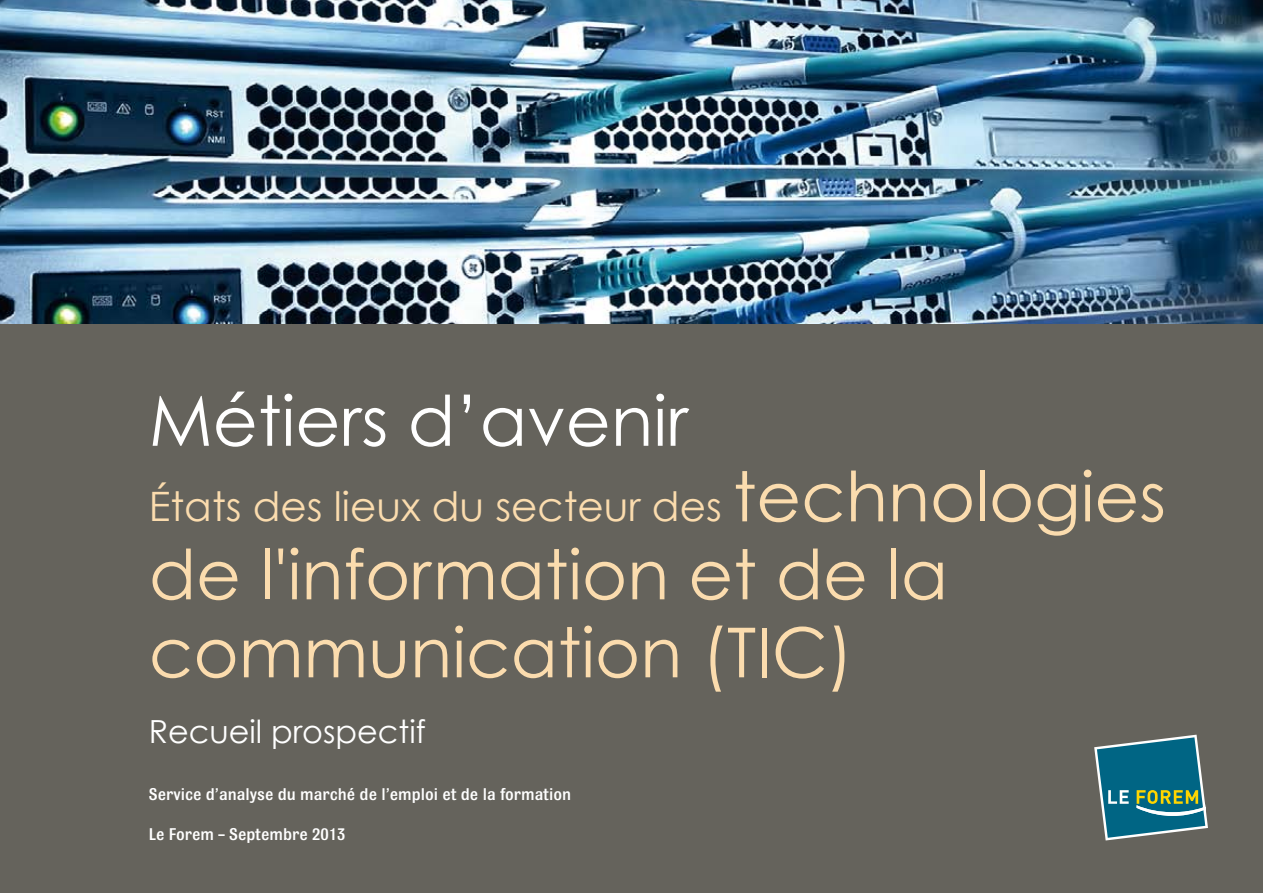
<style>
.page{position:relative;width:1263px;height:893px;background:#65635c}
.page>*{position:absolute;margin:0;border:0;box-sizing:border-box;transform-origin:0 0}
.t1{font:69.45px "Century Gothic";color:#fff}
.t2{font:69px/78px "Century Gothic";color:#fbdcae}
.t3{font:40.5px "Century Gothic";color:#fbdcae}
.t4{font:31.8px "Century Gothic";color:#fff}
.t5{font:500 18px "Bulldog";color:#fff}
.s1{font-size:69px}
</style>
<div class="page">
<svg style="left:1094px;top:734px;width:114px;height:107px"></svg>
<img style="left:0;top:0;width:1263px;height:323px">
<h1 class="t1" style="left:149px;top:378px;width:542px">Métiers d’avenir</h1>
<h3 class="t3" style="left:149px;top:482px;width:1019px">états des lieux du secteur des <span class="s1">technologies</span></h3>
<h2 class="t2" style="left:149px;top:534px;width:801px">de l'information et de la communication (TIC)</h2>
<h3 class="t4" style="left:149px;top:712px;width:278px">Recueil prospectif</h3>
<p class="t5" style="left:149px;top:785px;width:424px">Service d’analyse du marché de l’emploi et de la formation</p>
<p class="t5" style="left:149px;top:825px;width:198px">Le Forem – Septembre 2013</p>
</div>
